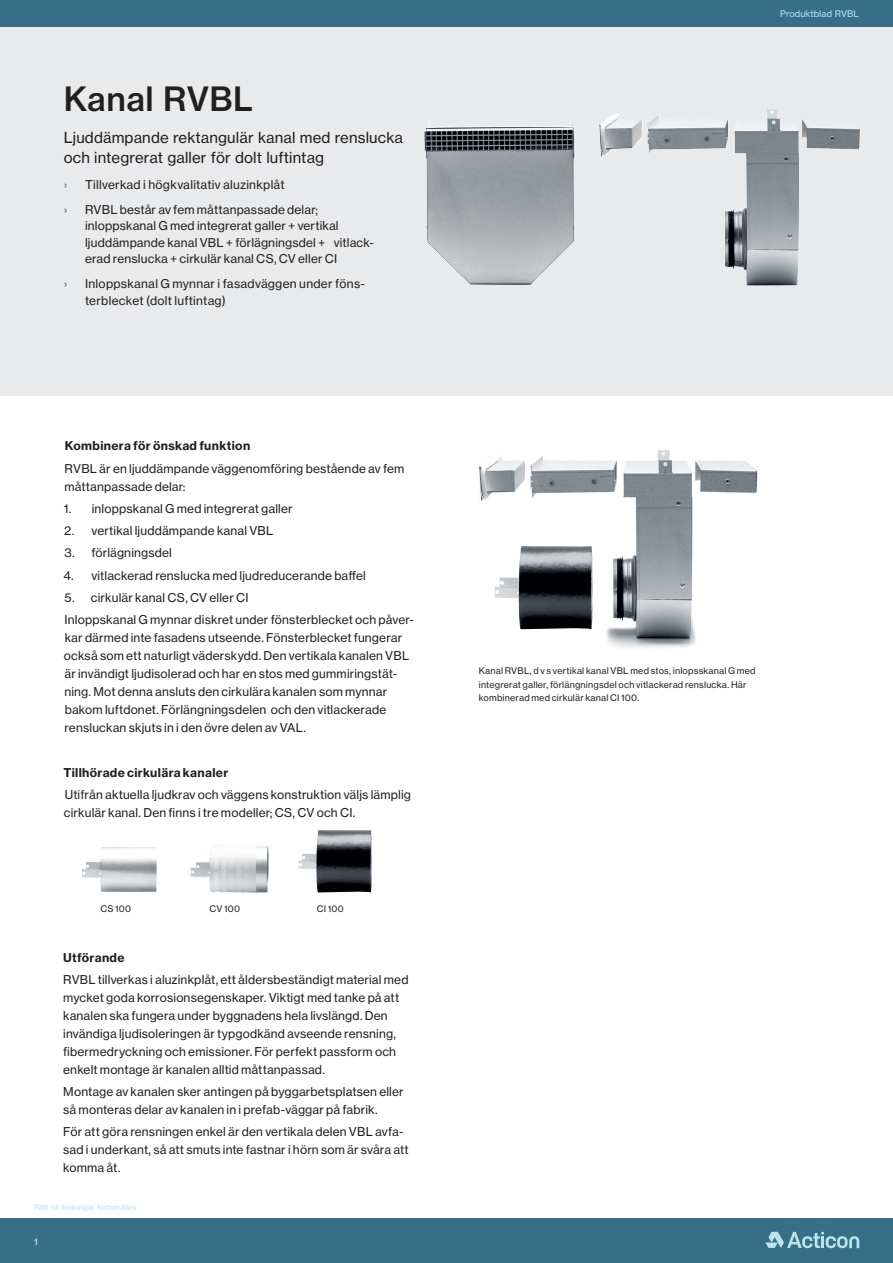
<style>
.page{position:relative;width:893px;height:1263px;background:#fff}
.page>*{position:absolute;margin:0;border:0;box-sizing:border-box;transform-origin:0 0}
.Huvudrubrik{font:33px "N Haas Grotesk TX Pro 65 Md";letter-spacing:.015em;color:#231f20}
.Ingress{font:15px "N Haas Grotesk TX Pro 55 Rg";letter-spacing:.01em;color:#231f20}
.Brödtext{font:12px/18px "N Haas Grotesk TX Pro 55 Rg";letter-spacing:.015em;color:#231f20}
.Styckerubrik{font:12px "N Haas Grotesk TX Pro 75 Bd";letter-spacing:.03em;color:#231f20}
.t1{font:12px "N Haas Grotesk TX Pro 55 Rg";color:#367086}
.Bildtext{font:9px/13.5px "N Haas Grotesk TX Pro 55 Rg";letter-spacing:.025em;color:#231f20}
.t2{font:9px "N Haas Grotesk TX Pro 55 Rg";letter-spacing:.015em;color:#bae4f2}
.t3{font:9px "N Haas Grotesk TX Pro 65 Md";color:#bae4f2}
.t4{font:7.5px "N Haas Grotesk TX Pro 55 Rg";letter-spacing:.01em;color:#bae4f2}
</style>
<div class="page">
<div style="left:0;top:1218px;width:893px;height:45px;background:#367086"></div>
<div style="left:0;top:0;width:893px;height:27px;background:#367086"></div>
<svg style="left:765px;top:1232px;width:94px;height:16px"></svg>
<div style="left:0;top:27px;width:893px;height:369px;background:#e9eaeb"></div>
<img style="left:82px;top:847px;width:75px;height:45px">
<img style="left:190px;top:846px;width:79px;height:47px">
<img style="left:298px;top:830px;width:74px;height:62px">
<img style="left:424px;top:125px;width:150px;height:160px">
<img style="left:599px;top:109px;width:261px;height:176px">
<img style="left:479px;top:450px;width:279px;height:198px">
<img style="left:495px;top:546px;width:98px;height:83px">
<p class="Huvudrubrik" style="left:64px;top:78px;width:191px">Kanal RVBL</p>
<p class="Ingress" style="left:64px;top:129px;width:341px">Ljuddämpande rektangulär kanal med renslucka</p>
<p class="Ingress" style="left:64px;top:148px;width:262px">och integrerat galler för dolt luftintag</p>
<p class="t1" style="left:64px;top:177px;width:5px">›</p>
<p class="Brödtext" style="left:85px;top:175px;width:201px">Tillverkad i högkvalitativ aluzinkplåt</p>
<p class="t1" style="left:64px;top:202px;width:5px">›</p>
<p class="Brödtext" style="left:85px;top:201px;width:291px;line-height:16.5px">RVBL består av fem måttanpassade delar; inloppskanal G med integrerat galler + vertikal ljuddämpande kanal VBL + förlägningsdel + vitlack&shy;erad renslucka + cirkulär kanal CS, CV eller CI</p>
<p class="t1" style="left:64px;top:276px;width:5px">›</p>
<p class="Brödtext" style="left:85px;top:276px;width:282px;line-height:16.5px">Inloppskanal G mynnar i fasadväggen under föns&shy;terblecket (dolt luftintag)</p>
<p class="Styckerubrik" style="left:65px;top:438px;width:187px">Kombinera för önskad funktion</p>
<p class="Brödtext" style="left:64px;top:459px;width:342px">RVBL är en ljuddämpande väggenomföring bestående av fem måttanpassade delar:</p>
<p class="Brödtext" style="left:64px;top:500px;width:230px">1. inloppskanal G med integrerat galler</p>
<p class="Brödtext" style="left:64px;top:522px;width:211px">2. vertikal ljuddämpande kanal VBL</p>
<p class="Brödtext" style="left:64px;top:544px;width:109px">3. förlägningsdel</p>
<p class="Brödtext" style="left:63px;top:566px;width:304px">4. vitlackerad renslucka med ljudreducerande baffel</p>
<p class="Brödtext" style="left:65px;top:589px;width:185px">5. cirkulär kanal CS, CV eller CI</p>
<p class="Brödtext" style="left:64px;top:611px;width:351px">Inloppskanal G mynnar diskret under fönsterblecket och påver&shy;kar därmed inte fasadens utseende. Fönsterblecket fungerar också som ett naturligt väderskydd. Den vertikala kanalen VBL är invändigt ljudisolerad och har en stos med gummiringstät&shy;ning. Mot denna ansluts den cirkulära kanalen som mynnar bakom luftdonet. Förlängningsdelen och den vitlackerade rensluckan skjuts in i den övre delen av VAL.</p>
<p class="Styckerubrik" style="left:64px;top:765px;width:166px">Tillhörade cirkulära kanaler</p>
<p class="Brödtext" style="left:64px;top:786px;width:349px">Utifrån aktuella ljudkrav och väggens konstruktion väljs lämplig cirkulär kanal. Den finns i tre modeller; CS, CV och CI.</p>
<p class="Bildtext" style="left:100px;top:902px;width:32px">CS 100</p>
<p class="Bildtext" style="left:210px;top:902px;width:32px">CV 100</p>
<p class="Bildtext" style="left:317px;top:902px;width:29px">CI 100</p>
<p class="Styckerubrik" style="left:63px;top:949px;width:63px">Utförande</p>
<p class="Brödtext" style="left:63px;top:970px;width:347px">RVBL tillverkas i aluzinkplåt, ett åldersbeständigt material med mycket goda korrosionsegenskaper. Viktigt med tanke på att kanalen ska fungera under byggnadens hela livslängd. Den invändiga ljudisoleringen är typgodkänd avseende rensning, fibermedryckning och emissioner. För perfekt passform och enkelt montage är kanalen alltid måttanpassad.</p>
<p class="Brödtext" style="left:63px;top:1083px;width:342px">Montage av kanalen sker antingen på byggarbetsplatsen eller så monteras delar av kanalen in i prefab-väggar på fabrik.</p>
<p class="Brödtext" style="left:63px;top:1123px;width:347px">För att göra rensningen enkel är den vertikala delen VBL avfa&shy;sad i underkant, så att smuts inte fastnar i hörn som är svåra att komma åt.</p>
<p class="t4" style="left:34px;top:1202px;width:104px">Rätt till ändringar förbehålles</p>
<p class="t3" style="left:34px;top:1236px;width:5px">1</p>
<p class="t2" style="left:780px;top:8px;width:80px">Produktblad RVBL</p>
<p class="Bildtext" style="left:479px;top:664px;width:278px">Kanal RVBL, d v s vertikal kanal VBL med stos, inlopsskanal G med integrerat galler, förlängningsdel och vitlackerad renslucka. Här kombinerad med cirkulär kanal CI 100.</p>
</div>
